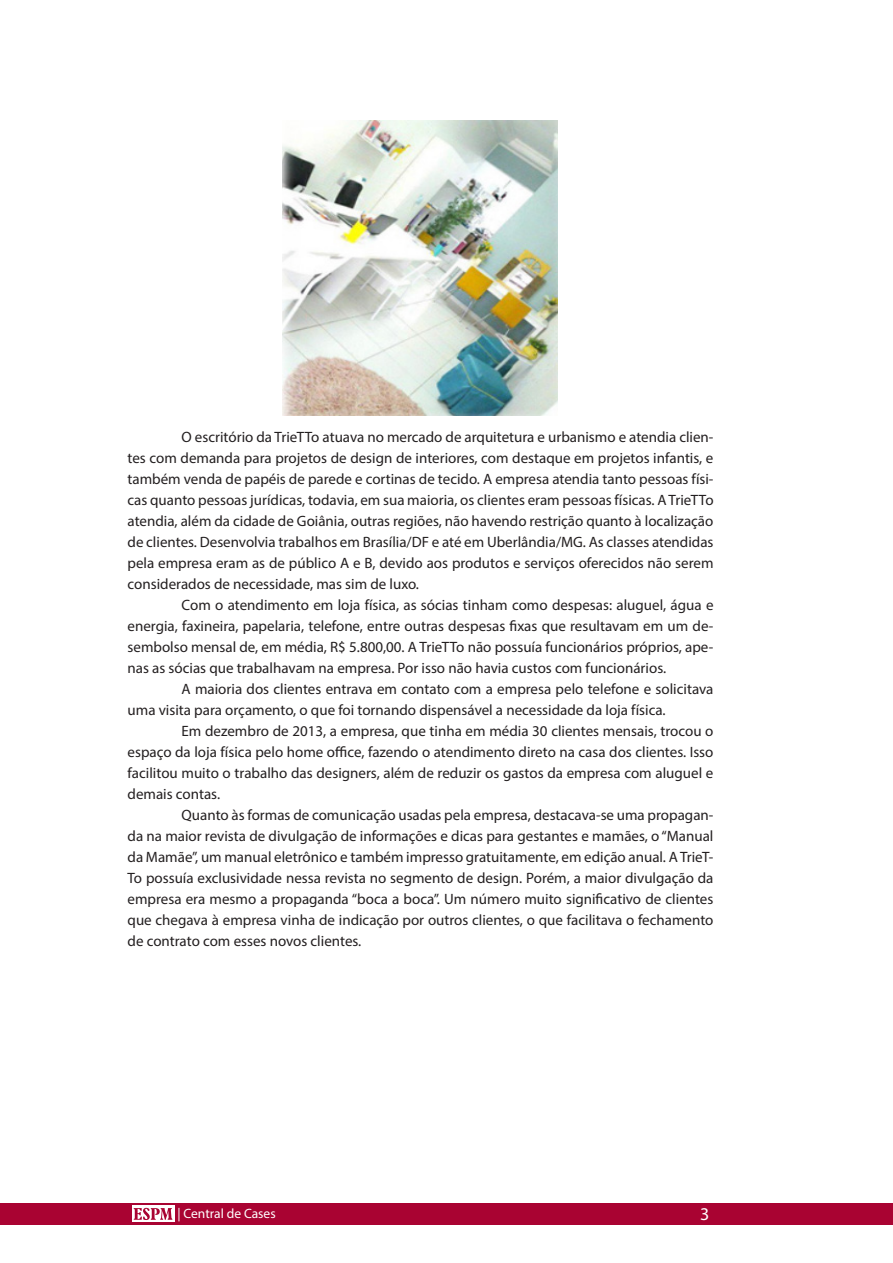
<style>
.page{position:relative;width:893px;height:1263px;background:#fff}
.page>*{position:absolute;margin:0;border:0;box-sizing:border-box;transform-origin:0 0}
.t1{font:18px "Myriad Pro";color:#fff}
.corpotexto{font:15px/21px "Myriad Pro";color:#231f20;text-align:justify}
.t2{font:13.5px "Myriad Pro";color:#fff}
</style>
<div class="page">
<div style="left:0;top:1203px;width:893px;height:22px;background:#a90332"></div>
<div style="left:132px;top:1206px;width:42px;height:16px;background:#fff"></div>
<svg style="left:134px;top:1208px;width:38px;height:12px"></svg>
<img style="left:283px;top:121px;width:274px;height:295px">
<p class="corpotexto" style="left:128px;top:427px;width:587px;text-indent:54px">O escritório da TrieTTo atuava no mercado de arquitetura e urbanismo e atendia clien&shy;tes com demanda para projetos de design de interiores, com destaque em projetos infantis, e também venda de papéis de parede e cortinas de tecido. A empresa atendia tanto pessoas físi&shy;cas quanto pessoas jurídicas, todavia, em sua maioria, os clientes eram pessoas físicas. A TrieTTo atendia, além da cidade de Goiânia, outras regiões, não havendo restrição quanto à localização de clientes. Desenvolvia trabalhos em Brasília/DF e até em Uberlândia/MG. As classes atendidas pela empresa eram as de público A e B, devido aos produtos e serviços oferecidos não serem considerados de necessidade, mas sim de luxo.</p>
<p class="corpotexto" style="left:128px;top:595px;width:587px;text-indent:54px">Com o atendimento em loja física, as sócias tinham como despesas: aluguel, água e energia, faxineira, papelaria, telefone, entre outras despesas fixas que resultavam em um de&shy;sembolso mensal de, em média, R$ 5.800,00. A TrieTTo não possuía funcionários próprios, ape&shy;nas as sócias que trabalhavam na empresa. Por isso não havia custos com funcionários.</p>
<p class="corpotexto" style="left:128px;top:679px;width:587px;text-indent:54px">A maioria dos clientes entrava em contato com a empresa pelo telefone e solicitava uma visita para orçamento, o que foi tornando dispensável a necessidade da loja física.</p>
<p class="corpotexto" style="left:128px;top:721px;width:587px;text-indent:54px">Em dezembro de 2013, a empresa, que tinha em média 30 clientes mensais, trocou o espaço da loja física pelo home office, fazendo o atendimento direto na casa dos clientes. Isso facilitou muito o trabalho das designers, além de reduzir os gastos da empresa com aluguel e demais contas.</p>
<p class="corpotexto" style="left:128px;top:805px;width:587px;text-indent:54px">Quanto às formas de comunicação usadas pela empresa, destacava-se uma propagan&shy;da na maior revista de divulgação de informações e dicas para gestantes e mamães, o “Manual da Mamãe”, um manual eletrônico e também impresso gratuitamente, em edição anual. A TrieT-To possuía exclusividade nessa revista no segmento de design. Porém, a maior divulgação da empresa era mesmo a propaganda “boca a boca”. Um número muito significativo de clientes que chegava à empresa vinha de indicação por outros clientes, o que facilitava o fechamento de contrato com esses novos clientes.</p>
<p class="t2" style="left:177px;top:1205px;width:100px">| Central de Cases</p>
<p class="t1" style="left:700px;top:1203px;width:11px">3</p>
</div>
